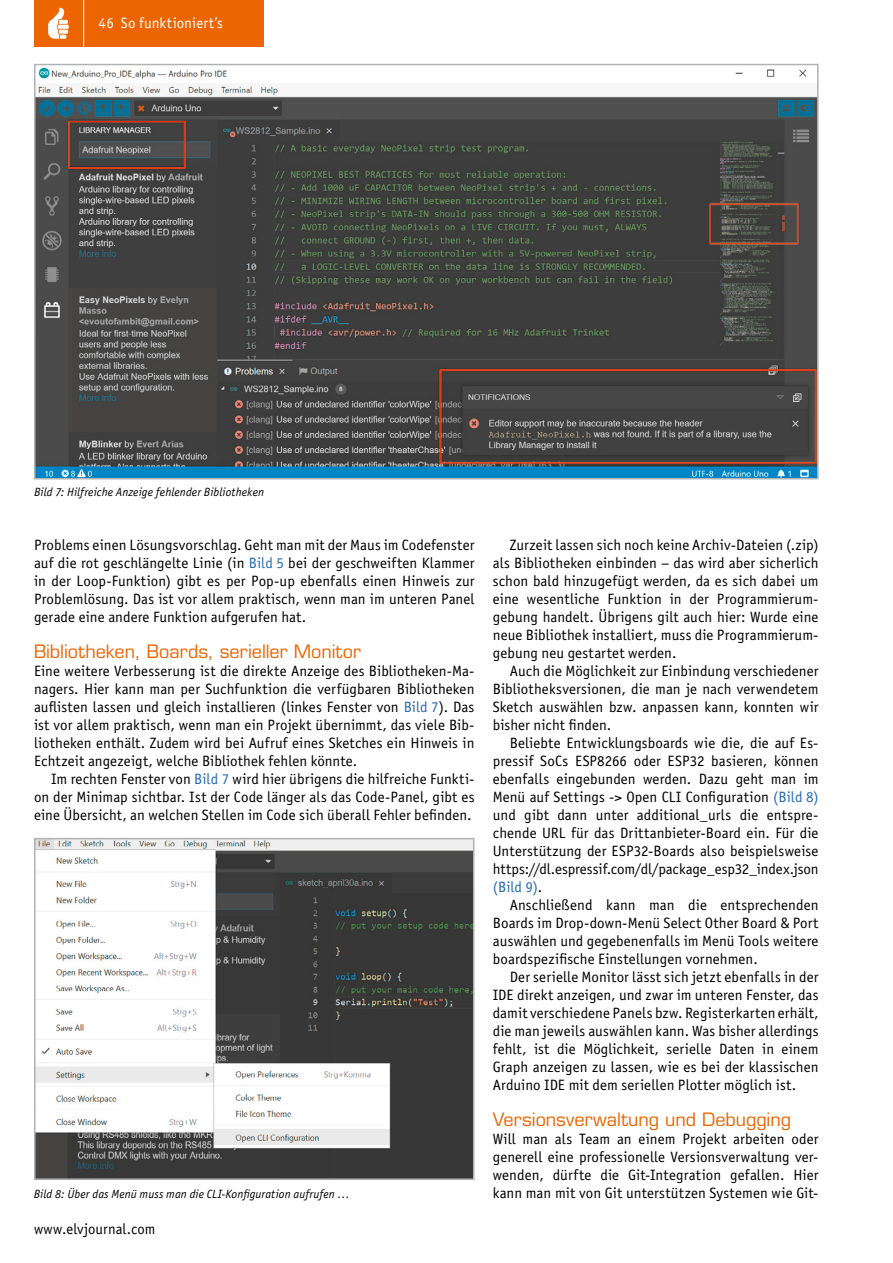
<style>
.page{position:relative;width:893px;height:1263px;background:#fff}
.page>*{position:absolute;margin:0;border:0;box-sizing:border-box;transform-origin:0 0}
.Subhead_5{font:18px "Eurostile LT Std";color:#ec6502}
.Fließtext_Neue_Zeile{font:15px/18px "Officina Sans Book ITC";letter-spacing:.005em;color:#000;text-align:justify}
.Fließtext_Neuer_Absa{font:15px/18px "Officina Sans Book ITC";letter-spacing:.005em;color:#000;text-align:justify}
.t1{font:15px "Officina Sans Book ITC";letter-spacing:.005em;color:#fff}
.Bildunterschrift{font:italic 12px "Officina Sans Book ITC";letter-spacing:.005em;color:#000}
.s1{color:#2769b2}
</style>
<div class="page">
<div style="left:34px;top:0;width:230px;height:47px;background:#ec6502"></div>
<hr style="left:83px;top:0;width:1px;height:47px;background:#fff">
<svg style="left:48px;top:7px;width:21px;height:32px"></svg>
<img style="left:37px;top:67px;width:778px;height:409px">
<div style="left:34px;top:64px;width:784px;height:415px;border:2px solid #b1b2b3"></div>
<img style="left:37px;top:841px;width:434px;height:336px">
<div style="left:34px;top:838px;width:440px;height:342px;border:2px solid #b1b2b3"></div>
<p class="t1" style="left:99px;top:13px;width:126px">46 So funktioniert’s</p>
<p class="Bildunterschrift" style="left:34px;top:484px;width:232px">Bild 7: Hilfreiche Anzeige fehlender Bibliotheken</p>
<p class="Fließtext_Neue_Zeile" style="left:34px;top:535px;width:442px">Problems einen Lösungsvorschlag. Geht man mit der Maus im Codefenster auf die rot geschlängelte Linie (in <span class="s1">Bild 5</span> bei der geschweiften Klammer in der Loop-Funktion) gibt es per Pop-up ebenfalls einen Hinweis zur Problemlösung. Das ist vor allem praktisch, wenn man im unteren Panel gerade eine andere Funktion aufgerufen hat.</p>
<p class="Subhead_5" style="left:34px;top:640px;width:329px">Bibliotheken, Boards, serieller Monitor</p>
<p class="Fließtext_Neuer_Absa" style="left:34px;top:661px;width:442px">Eine weitere Verbesserung ist die direkte Anzeige des Bibliotheken-Ma&shy;nagers. Hier kann man per Suchfunktion die verfügbaren Bibliotheken auflisten lassen und gleich installieren (linkes Fenster von <span class="s1">Bild 7</span>). Das ist vor allem praktisch, wenn man ein Projekt übernimmt, das viele Bib&shy;liotheken enthält. Zudem wird bei Aufruf eines Sketches ein Hinweis in Echtzeit angezeigt, welche Bibliothek fehlen könnte.</p>
<p class="Fließtext_Neue_Zeile" style="left:34px;top:769px;width:442px;text-indent:17px">Im rechten Fenster von <span class="s1">Bild 7</span> wird hier übrigens die hilfreiche Funkti&shy;on der Minimap sichtbar. Ist der Code länger als das Code-Panel, gibt es eine Übersicht, an welchen Stellen im Code sich überall Fehler befinden.</p>
<p class="Bildunterschrift" style="left:34px;top:1185px;width:317px">Bild 8: Über das Menü muss man die CLI-Konfiguration aufrufen …</p>
<p class="Fließtext_Neue_Zeile" style="left:34px;top:1219px;width:123px">www.elvjournal.com</p>
<p class="Fließtext_Neue_Zeile" style="left:493px;top:535px;width:327px;text-indent:17px">Zurzeit lassen sich noch keine Archiv-Dateien (.zip) als Bibliotheken einbinden – das wird aber sicherlich schon bald hinzugefügt werden, da es sich dabei um eine wesentliche Funktion in der Programmierum&shy;gebung handelt. Übrigens gilt auch hier: Wurde eine neue Bibliothek installiert, muss die Programmierum&shy;gebung neu gestartet werden.</p>
<p class="Fließtext_Neue_Zeile" style="left:493px;top:661px;width:327px;text-indent:17px">Auch die Möglichkeit zur Einbindung verschiedener Bibliotheksversionen, die man je nach verwendetem Sketch auswählen bzw. anpassen kann, konnten wir bisher nicht finden.</p>
<p class="Fließtext_Neue_Zeile" style="left:493px;top:733px;width:327px;text-indent:17px">Beliebte Entwicklungsboards wie die, die auf Es&shy;pressif SoCs ESP8266 oder ESP32 basieren, können ebenfalls eingebunden werden. Dazu geht man im Menü auf Settings -&gt; Open CLI Configuration <span class="s1">(Bild 8) </span>und gibt dann unter additional_urls die entspre&shy;chende URL für das Drittanbieter-Board ein. Für die Unterstützung der ESP32-Boards also beispielsweise https://dl.espressif.com/dl/package_esp32_index.json <span class="s1">(Bild 9)</span>.</p>
<p class="Fließtext_Neue_Zeile" style="left:493px;top:895px;width:327px;text-indent:17px">Anschließend kann man die entsprechenden Boards im Drop-down-Menü Select Other Board &amp; Port auswählen und gegebenenfalls im Menü Tools weitere boardspezifische Einstellungen vornehmen.</p>
<p class="Fließtext_Neue_Zeile" style="left:493px;top:967px;width:327px;text-indent:17px">Der serielle Monitor lässt sich jetzt ebenfalls in der IDE direkt anzeigen, und zwar im unteren Fenster, das damit verschiedene Panels bzw. Registerkarten erhält, die man jeweils auswählen kann. Was bisher allerdings fehlt, ist die Möglichkeit, serielle Daten in einem Graph anzeigen zu lassen, wie es bei der klassischen Arduino IDE mit dem seriellen Plotter möglich ist.</p>
<p class="Subhead_5" style="left:493px;top:1108px;width:300px">Versionsverwaltung und Debugging</p>
<p class="Fließtext_Neuer_Absa" style="left:493px;top:1129px;width:327px">Will man als Team an einem Projekt arbeiten oder generell eine professionelle Versionsverwaltung ver&shy;wenden, dürfte die Git-Integration gefallen. Hier kann man mit von Git unterstützen Systemen wie Git-</p>
</div>
